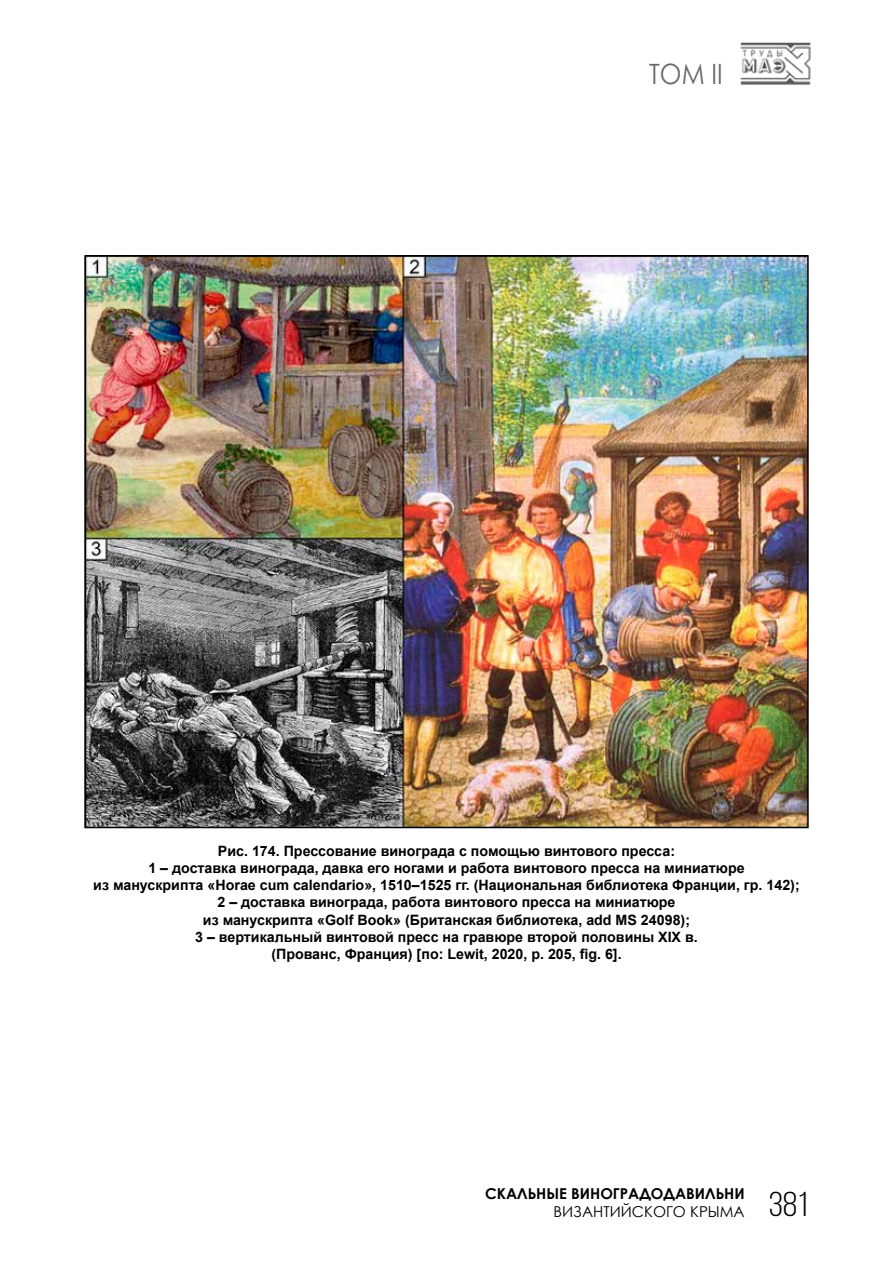
<style>
.page{position:relative;width:893px;height:1276px;background:#fff}
.page>*{position:absolute;margin:0;border:0;box-sizing:border-box;transform-origin:0 0}
.t1{font:34.5px "Bebas Neue";color:#000;scale:1.09 1}
.t2{font:28.05px "Century Gothic";color:#686868;scale:.89 1}
.t3{font:700 15px "Century Gothic";color:#000}
.t4{font:15px "Century Gothic";color:#000}
.t5{font:700 14.25px/17.2px "Arial";color:#000;text-align:center}
</style>
<div class="page">
<img style="left:740px;top:42px;width:71px;height:43px">
<img style="left:87px;top:258px;width:719px;height:567px">
<h2 class="t2" style="left:649px;top:54px;width:84px">ТОМ II</h2>
<p class="t5" style="left:93px;top:842px;width:708px">Рис. 174. Прессование винограда с помощью винтового пресса:<br>1 – доставка винограда, давка его ногами и работа винтового пресса на миниатюре<br>из манускрипта «Horae cum calendario», 1510–1525 гг. (Национальная библиотека Франции, гр. 142); 2 – доставка винограда, работа винтового пресса на миниатюре<br>из манускрипта «Golf Book» (Британская библиотека, add MS 24098);<br>3 – вертикальный винтовой пресс на гравюре второй половины XIX в.<br>(Прованс, Франция) [по: Lewit, 2020, p. 205, fig. 6].</p>
<p class="t3" style="left:485px;top:1182px;width:261px">СКАЛЬНЫЕ ВИНОГРАДОДАВИЛЬНИ</p>
<p class="t4" style="left:554px;top:1201px;width:193px">ВИЗАНТИЙСКОГО КРЫМА</p>
<h1 class="t1" style="left:769px;top:1185px;width:38px">381</h1>
</div>
